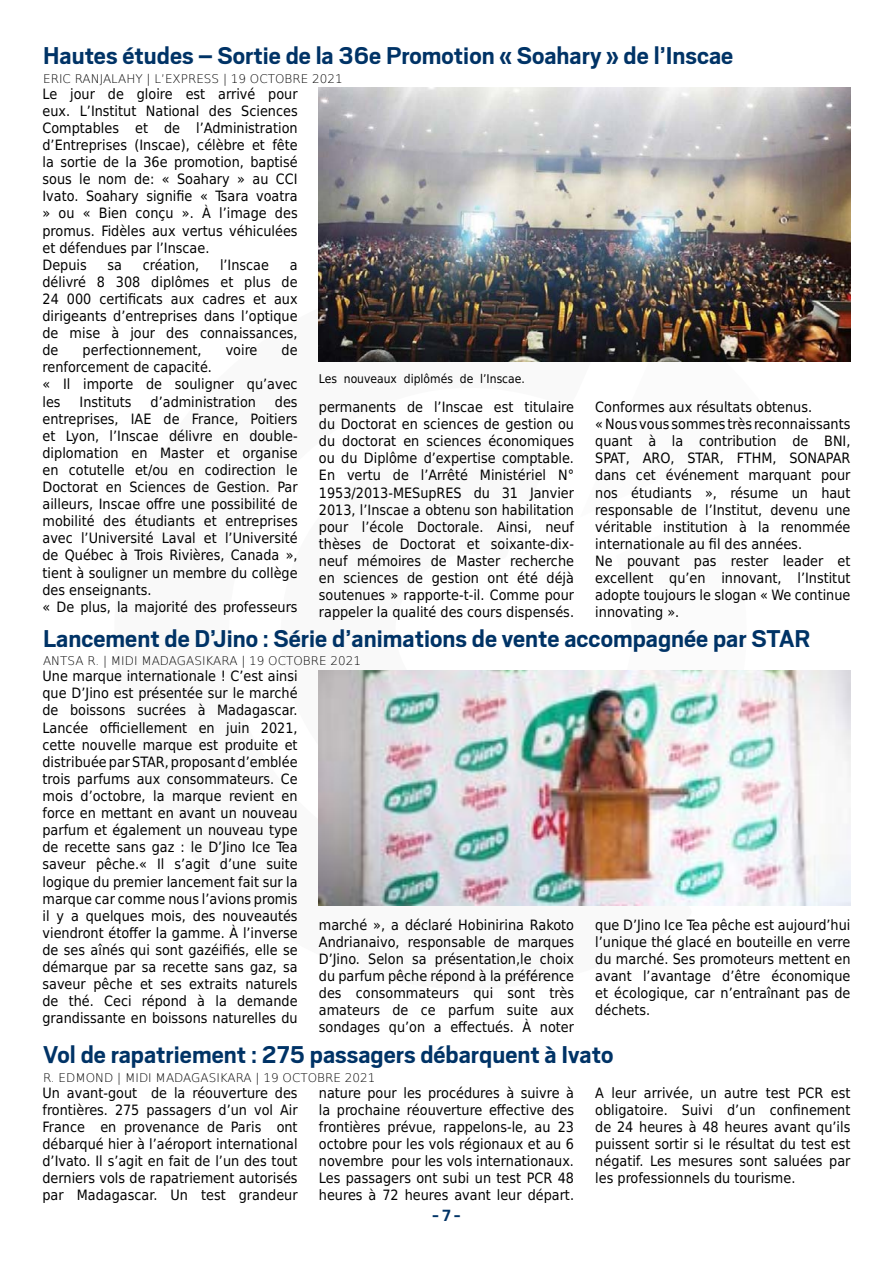
<style>
.page{position:relative;width:893px;height:1263px;background:#fff}
.page>*{position:absolute;margin:0;border:0;box-sizing:border-box;transform-origin:0 0}
.Titre{font:700 27px "Scout";color:#036}
.t1{font:700 18px "Scout";color:#036}
.Intertitre{font:14.25px/17.1px "DejaVu Sans Condensed";color:#000;text-align:justify}
.Signature{font:200 12px "DejaVu Sans";color:#000}
.Légende{font:12px "DejaVu Sans Condensed";color:#000}
</style>
<div class="page">
<svg style="left:580px;top:361px;width:199px;height:1px"></svg>
<img style="left:319px;top:88px;width:531px;height:273px">
<img style="left:319px;top:670px;width:531px;height:236px">
<p class="Titre" style="left:43px;top:38px;width:692px">Hautes études – Sortie de la 36e Promotion « Soahary » de l’Inscae</p>
<p class="Signature" style="left:43px;top:70px;width:301px">ERIC RANJALAHY | L’EXPRESS | 19 OCTOBRE 2021</p>
<p class="Intertitre" style="left:43px;top:85px;width:257px">Le jour de gloire est arrivé pour eux. L’Institut National des Sciences Comptables et de l’Administration d’Entreprises (Inscae), célèbre et fête la sortie de la 36e promotion, baptisé sous le nom de: « Soahary » au CCI Ivato. Soahary signifie « Tsara voatra » ou « Bien conçu ». À l’image des promus. Fidèles aux vertus véhiculées et défendues par l’Inscae.</p>
<p class="Intertitre" style="left:43px;top:256px;width:46px">Depuis</p>
<p class="Intertitre" style="left:108px;top:256px;width:16px">sa</p>
<p class="Intertitre" style="left:143px;top:256px;width:58px">création,</p>
<p class="Intertitre" style="left:220px;top:256px;width:51px">l’Inscae</p>
<p class="Intertitre" style="left:43px;top:256px;width:257px;text-indent:247px">a délivré 8 308 diplômes et plus de 24 000 certificats aux cadres et aux dirigeants d’entreprises dans l’optique de mise à jour des connaissances, de</p>
<p class="Intertitre" style="left:83px;top:341px;width:120px">perfectionnement,</p>
<p class="Intertitre" style="left:226px;top:341px;width:33px">voire</p>
<p class="Intertitre" style="left:282px;top:341px;width:18px">de</p>
<p class="Intertitre" style="left:43px;top:358px;width:171px">renforcement de capacité.</p>
<p class="Intertitre" style="left:43px;top:375px;width:257px">« Il importe de souligner qu’avec les</p>
<p class="Légende" style="left:319px;top:369px;width:207px">Les nouveaux diplômés de l’Inscae.</p>
<p class="Intertitre" style="left:43px;top:392px;width:257px;text-indent:232px">des entreprises, IAE de France, Poitiers et Lyon, l’Inscae délivre en double&shy;diplomation en Master et organise en cotutelle et/ou en codirection le Doctorat en Sciences de Gestion. Par ailleurs, Inscae offre une possibilité de mobilité des étudiants et entreprises avec l’Université Laval et l’Université de Québec à Trois Rivières, Canada », tient à souligner un membre du collège des enseignants.</p>
<p class="Intertitre" style="left:43px;top:598px;width:257px">« De plus, la majorité des professeurs</p>
<p class="Intertitre" style="left:80px;top:392px;width:54px">Instituts</p>
<p class="Intertitre" style="left:151px;top:392px;width:107px">d’administration</p>
<p class="Intertitre" style="left:319px;top:398px;width:257px">permanents de l’Inscae est titulaire du Doctorat en sciences de gestion ou du doctorat en sciences économiques ou du Diplôme d’expertise comptable.<br>En vertu de l’Arrêté Ministériel N° 1953/2013-MESupRES du 31 Janvier 2013, l’Inscae a obtenu son habilitation pour l’école Doctorale. Ainsi, neuf thèses de Doctorat et soixante-dix&shy;neuf mémoires de Master recherche en sciences de gestion ont été déjà soutenues » rapporte-t-il. Comme pour rappeler la qualité des cours dispensés.</p>
<p class="Intertitre" style="left:595px;top:398px;width:218px">Conformes aux résultats obtenus.</p>
<p class="Intertitre" style="left:595px;top:415px;width:257px">« Nous vous sommes très reconnaissants quant à la contribution de BNI, SPAT, ARO, STAR, FTHM, SONAPAR dans cet événement marquant pour nos étudiants », résume un haut responsable de l’Institut, devenu une véritable institution à la renommée internationale au fil des années.</p>
<p class="Intertitre" style="left:595px;top:552px;width:257px">Ne pouvant pas rester leader et excellent qu’en innovant, l’Institut adopte toujours le slogan « We continue innovating ».</p>
<p class="Titre" style="left:43px;top:621px;width:769px">Lancement de D’Jino : Série d’animations de vente accompagnée par STAR</p>
<p class="Signature" style="left:43px;top:652px;width:319px">ANTSA R. | MIDI MADAGASIKARA | 19 OCTOBRE 2021</p>
<p class="Intertitre" style="left:43px;top:667px;width:257px">Une marque internationale ! C’est ainsi que D’Jino est présentée sur le marché de boissons sucrées à Madagascar.<br>Lancée officiellement en juin 2021, cette nouvelle marque est produite et distribuée par STAR, proposant d’emblée trois parfums aux consommateurs. Ce mois d’octobre, la marque revient en force en mettant en avant un nouveau parfum et également un nouveau type de recette sans gaz : le D’Jino Ice Tea saveur pêche.« Il s’agit d’une suite logique du premier lancement fait sur la marque car comme nous l’avions promis il y a quelques mois, des nouveautés viendront étoffer la gamme. À l’inverse de ses aînés qui sont gazéifiés, elle se démarque par sa recette sans gaz, sa saveur pêche et ses extraits naturels de thé. Ceci répond à la demande grandissante en boissons naturelles du</p>
<p class="Intertitre" style="left:319px;top:915px;width:257px">marché », a déclaré Hobinirina Rakoto Andrianaivo, responsable de marques D’Jino. Selon sa présentation,le choix du parfum pêche répond à la préférence des consommateurs qui sont très amateurs de ce parfum suite aux sondages qu’on a effectués. À noter</p>
<p class="Intertitre" style="left:595px;top:915px;width:257px">que D’Jino Ice Tea pêche est aujourd’hui l’unique thé glacé en bouteille en verre du marché. Ses promoteurs mettent en avant l’avantage d’être économique et écologique, car n’entraînant pas de déchets.</p>
<p class="Titre" style="left:43px;top:1037px;width:572px">Vol de rapatriement : 275 passagers débarquent à Ivato</p>
<p class="Signature" style="left:43px;top:1068px;width:334px">R. EDMOND | MIDI MADAGASIKARA | 19 OCTOBRE 2021</p>
<p class="Intertitre" style="left:43px;top:1083px;width:257px">Un avant-gout de la réouverture des frontières. 275 passagers d’un vol Air France en provenance de Paris ont débarqué hier à l’aéroport international d’Ivato. Il s’agit en fait de l’un des tout derniers vols de rapatriement autorisés par Madagascar. Un test grandeur</p>
<p class="Intertitre" style="left:319px;top:1083px;width:257px">nature pour les procédures à suivre à la prochaine réouverture effective des frontières prévue, rappelons-le, au 23 octobre pour les vols régionaux et au 6 novembre pour les vols internationaux.<br>Les passagers ont subi un test PCR 48 heures à 72 heures avant leur départ.</p>
<p class="Intertitre" style="left:595px;top:1083px;width:257px">A leur arrivée, un autre test PCR est obligatoire. Suivi d’un confinement de 24 heures à 48 heures avant qu’ils puissent sortir si le résultat du test est négatif. Les mesures sont saluées par les professionnels du tourisme.</p>
<p class="t1" style="left:433px;top:1204px;width:29px">- 7 -</p>
</div>
